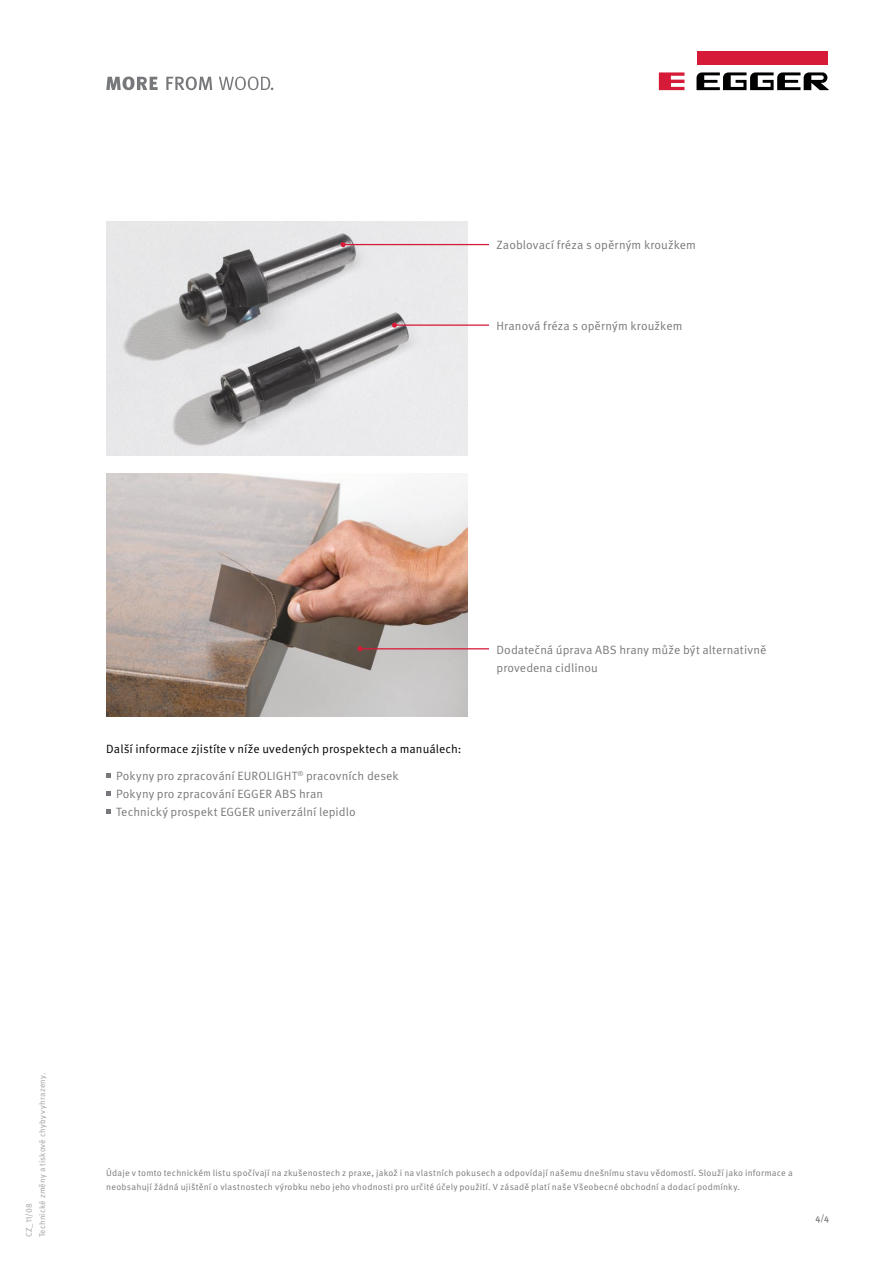
<style>
.page{position:relative;width:893px;height:1263px;background:#fff}
.page>*{position:absolute;margin:0;border:0;box-sizing:border-box;transform-origin:0 0}
.t1{font:12px/18px "Meta Pro";letter-spacing:.01em;color:#77787b}
.t2{font:12px "Meta Pro";letter-spacing:.005em;color:#000}
.t3{font:9px/13.5px "Meta Pro";letter-spacing:.02em;color:#77787b}
.t4{font:500 9px "Meta Pro";color:#77787b}
.t5{font:8.25px/13.5px "Meta Pro";letter-spacing:.025em;color:#9d9fa2}
</style>
<div class="page">
<div style="left:696px;top:51px;width:131px;height:13px;background:#d61b38"></div>
<svg style="left:659px;top:72px;width:25px;height:18px"></svg>
<svg style="left:696px;top:72px;width:133px;height:18px"></svg>
<svg style="left:106px;top:77px;width:52px;height:13px"></svg>
<svg style="left:166px;top:77px;width:46px;height:13px"></svg>
<svg style="left:219px;top:77px;width:54px;height:13px"></svg>
<img style="left:106px;top:222px;width:362px;height:234px">
<img style="left:106px;top:473px;width:362px;height:244px">
<hr style="left:343px;top:244px;width:146px;height:1px;background:#d61b38">
<svg style="left:341px;top:242px;width:5px;height:5px"></svg>
<hr style="left:394px;top:324px;width:95px;height:2px;background:#d61b38">
<svg style="left:392px;top:323px;width:5px;height:5px"></svg>
<hr style="left:360px;top:648px;width:129px;height:1px;background:#d61b38">
<svg style="left:357px;top:646px;width:5px;height:5px"></svg>
<svg style="left:106px;top:773px;width:5px;height:4px"></svg>
<svg style="left:106px;top:791px;width:5px;height:4px"></svg>
<svg style="left:106px;top:809px;width:5px;height:4px"></svg>
<h1 class="t1" style="left:496px;top:236px;width:201px">Zaoblovací fréza s opěrným kroužkem</h1>
<h1 class="t1" style="left:496px;top:317px;width:187px">Hranová fréza s opěrným kroužkem</h1>
<h1 class="t2" style="left:106px;top:741px;width:357px">Další informace zjistíte v níže uvedených prospektech a manuálech:</h1>
<h1 class="t1" style="left:116px;top:767px;width:284px">Pokyny pro zpracování EUROLIGHT<sup>®</sup> pracovních desek<br>Pokyny pro zpracování EGGER ABS hran<br>Technický prospekt EGGER univerzální lepidlo</h1>
<h1 class="t1" style="left:496px;top:641px;width:271px">Dodatečná úprava ABS hrany může být alternativně provedena cidlinou</h1>
<p class="t5" style="left:22px;top:1237px;width:166px;rotate:-90deg">CZ_11/08<br>Technické změny a tiskové chyby vyhrazeny.</p>
<p class="t3" style="left:106px;top:1166px;width:688px">Údaje v tomto technickém listu spočívají na zkušenostech z praxe, jakož i na vlastních pokusech a odpovídají našemu dnešnímu stavu vědomostí. Slouží jako informace a neobsahují žádná ujištění o vlastnostech výrobku nebo jeho vhodnosti pro určité účely použití. V zásadě platí naše Všeobecné obchodní a dodací podmínky.</p>
<p class="t4" style="left:815px;top:1212px;width:15px">4/4</p>
</div>
